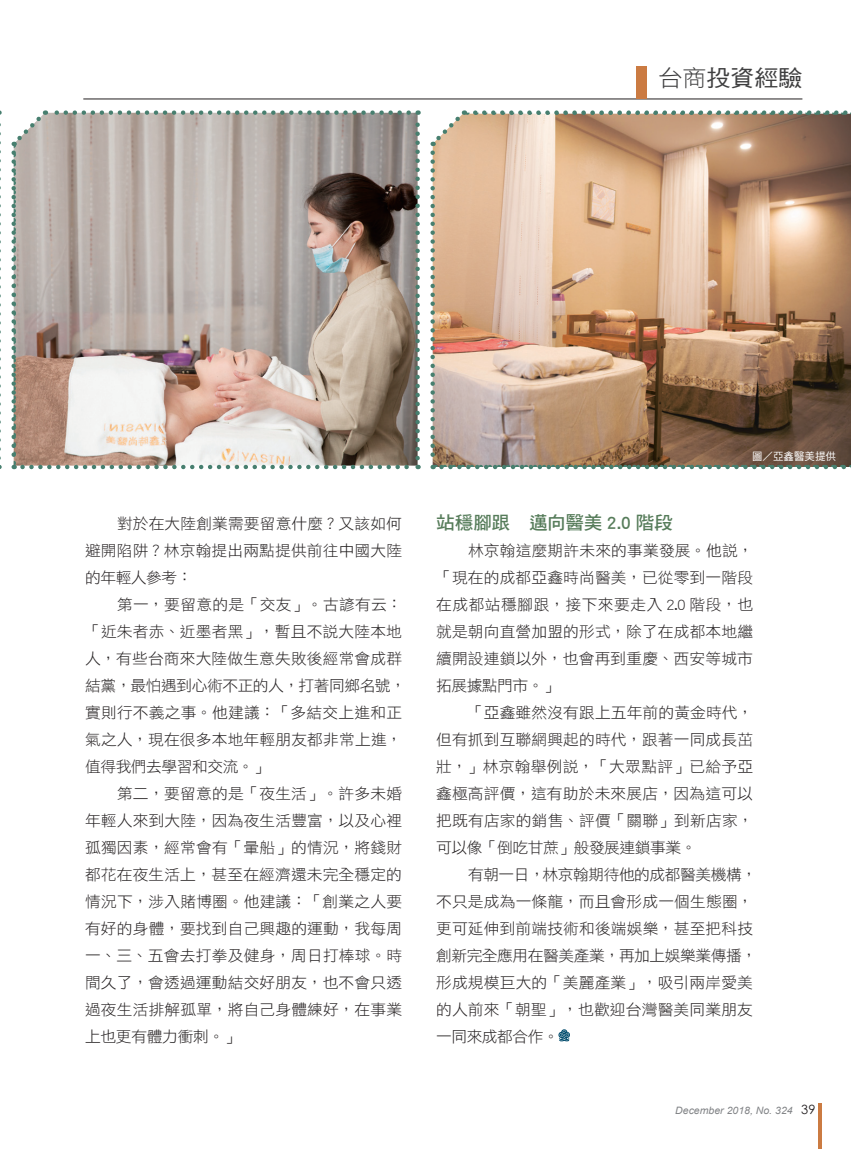
<style>
.page{position:relative;width:851px;height:1149px;background:#fff}
.page>*{position:absolute;margin:0;border:0;box-sizing:border-box;transform-origin:0 0}
.t1{font:22.8px "DF Hei Std W5";color:#3e3e3f;scale:1.05 1}
.t2{font:18.15px "DF Hei Std W7";letter-spacing:-.03em;color:#567c5a}
.t3{font:15.3px/27px "DF Hei Std W3";letter-spacing:.01em;color:#231f20;text-align:justify}
.t4{font:10.5px "DF Hei Std W5";color:#fff}
.t5{font:italic 10.2px "Arial";color:#808285}
.s1{font-family:"DF Hei Std W3"}
.s2{font-family:"Century Gothic";font-style:normal;font-size:12.75px;color:#231f20}
</style>
<div class="page">
<hr style="left:83px;top:99px;width:719px;height:1px;background:#231f20">
<div style="left:636px;top:66px;width:10px;height:33px;background:#cb7b42"></div>
<svg style="left:818px;top:1103px;width:3px;height:45px"></svg>
<svg style="left:0;top:110px;width:1px;height:348px"></svg>
<svg style="left:11px;top:110px;width:409px;height:359px;background:#b4a8a0"></svg>
<img style="left:430px;top:153px;width:421px;height:316px">
<svg style="left:430px;top:110px;width:421px;height:37px;background:#bda087"></svg>
<svg style="left:558px;top:1029px;width:12px;height:12px"></svg>
<h1 class="t1" style="left:658px;top:66px;width:139px"><span class="s1">台商</span>投資經驗</h1>
<p class="t3" style="left:85px;top:509px;width:318px;text-indent:32px">對於在大陸創業需要留意什麼？又該如何避開陷阱？林京翰提出兩點提供前往中國大陸的年輕人參考：</p>
<p class="t3" style="left:85px;top:590px;width:322px;text-align:left;text-indent:32px">第一，要留意的是「交友」。古諺有云：「近朱者赤、近墨者黑」，暫且不說大陸本地人，有些台商來大陸做生意失敗後經常會成群結黨，最怕遇到心術不正的人，打著同鄉名號，實則行不義之事。他建議：「多結交上進和正氣之人，現在很多本地年輕朋友都非常上進，值得我們去學習和交流。」</p>
<p class="t3" style="left:85px;top:779px;width:318px;text-indent:32px">第二，要留意的是「夜生活」。許多未婚年輕人來到大陸，因為夜生活豐富，以及心裡孤獨因素，經常會有「暈船」的情況，將錢財都花在夜生活上，甚至在經濟還未完全穩定的情況下，涉入賭博圈。他建議：「創業之人要有好的身體，要找到自己興趣的運動，我每周一、三、五會去打拳及健身，周日打棒球。時間久了，會透過運動結交好朋友，也不會只透過夜生活排解孤單，將自己身體練好，在事業上也更有體力衝刺。」</p>
<p class="t4" style="left:752px;top:450px;width:85px">圖／亞鑫醫美提供</p>
<p class="t2" style="left:436px;top:512px;width:238px">站穩腳跟　邁向醫美 2.0 階段</p>
<p class="t3" style="left:436px;top:536px;width:318px;text-indent:32px">林京翰這麼期許未來的事業發展。他說，「現在的成都亞鑫時尚醫美，已從零到一階段在成都站穩腳跟，接下來要走入 2.0 階段，也就是朝向直營加盟的形式，除了在成都本地繼續開設連鎖以外，也會再到重慶、西安等城市拓展據點門市。」</p>
<p class="t3" style="left:436px;top:698px;width:318px;text-indent:32px">「亞鑫雖然沒有跟上五年前的黃金時代，但有抓到互聯網興起的時代，跟著一同成長茁壯，」林京翰舉例說，「大眾點評」已給予亞鑫極高評價，這有助於未來展店，因為這可以把既有店家的銷售、評價「關聯」到新店家，可以像「倒吃甘蔗」般發展連鎖事業。</p>
<p class="t3" style="left:436px;top:860px;width:322px;text-align:left;text-indent:32px">有朝一日，林京翰期待他的成都醫美機構，不只是成為一條龍，而且會形成一個生態圈，更可延伸到前端技術和後端娛樂，甚至把科技創新完全應用在醫美產業，再加上娛樂業傳播，形成規模巨大的「美麗產業」，吸引兩岸愛美的人前來「朝聖」，也歡迎台灣醫美同業朋友一同來成都合作。</p>
<p class="t5" style="left:675px;top:1104px;width:142px">December 2018, No. 324 <span class="s2">39</span></p>
</div>
